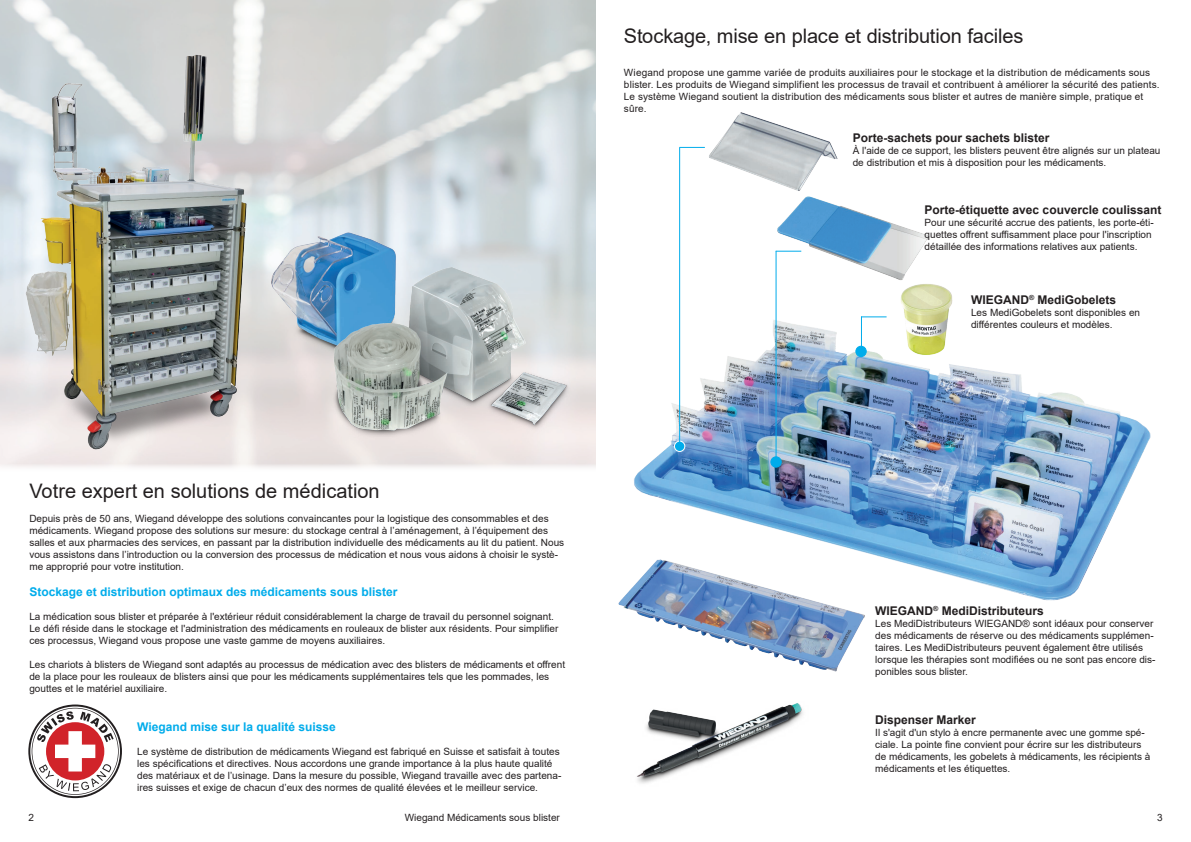
<style>
.page{position:relative;width:1191px;height:842px;background:#fff}
.page>*{position:absolute;margin:0;border:0;box-sizing:border-box;transform-origin:0 0}
.t1{font:20px "Arial";color:#231f20}
.t2{font:700 12px "Arial";color:#231f20}
.t3{font:700 12px "Arial";color:#00aceb}
.t4{font:10px/12px "Arial";color:#231f20}
</style>
<div class="page">
<img style="left:287px;top:231px;width:128px;height:130px">
<img style="left:311px;top:251px;width:272px;height:197px">
<img style="left:634px;top:296px;width:517px;height:305px">
<div style="left:771px;top:457px;width:10px;height:10px;background:#00aceb;border-radius:50%"></div>
<div style="left:770px;top:456px;width:11px;height:12px;border:1px solid #00aceb;border-radius:50%"></div>
<div style="left:674px;top:441px;width:11px;height:10px;background:#00aceb;border-radius:50%"></div>
<div style="left:674px;top:441px;width:11px;height:11px;border:1px solid #fff;border-radius:50%"></div>
<div style="left:856px;top:346px;width:10px;height:11px;background:#00aceb;border-radius:50%"></div>
<div style="left:855px;top:346px;width:11px;height:11px;border:1px solid #00aceb;border-radius:50%"></div>
<hr style="left:679px;top:147px;width:1px;height:300px;background:#00aceb">
<svg style="left:679px;top:147px;width:15px;height:1px"></svg>
<hr style="left:775px;top:251px;width:1px;height:213px;background:#00aceb">
<hr style="left:861px;top:316px;width:1px;height:37px;background:#00aceb">
<svg style="left:861px;top:316px;width:25px;height:1px"></svg>
<img style="left:694px;top:112px;width:144px;height:77px">
<img style="left:894px;top:284px;width:64px;height:80px">
<img style="left:775px;top:189px;width:160px;height:98px">
<img style="left:618px;top:544px;width:253px;height:128px">
<img style="left:637px;top:703px;width:166px;height:81px">
<svg style="left:28px;top:704px;width:94px;height:94px"></svg>
<img style="left:0;top:31px;width:287px;height:439px">
<h1 class="t1" style="left:624px;top:22px;width:401px">Stockage, mise en place et distribution faciles</h1>
<p class="t4" style="left:624px;top:66px;width:537px">Wiegand propose une gamme variée de produits auxiliaires pour le stockage et la distribution de médicaments sous blister. Les produits de Wiegand simplifient les processus de travail et contribuent à améliorer la sécurité des patients.<br>Le système Wiegand soutient la distribution des médicaments sous blister et autres de manière simple, pratique et sûre.</p>
<p class="t2" style="left:852px;top:129px;width:198px">Porte-sachets pour sachets blister</p>
<p class="t4" style="left:852px;top:144px;width:309px">À l'aide de ce support, les blisters peuvent être alignés sur un plateau de distribution et mis à disposition pour les médicaments.</p>
<p class="t2" style="left:924px;top:201px;width:238px">Porte-étiquette avec couvercle coulissant</p>
<p class="t4" style="left:924px;top:216px;width:231px">Pour une sécurité accrue des patients, les porte-éti&shy;quettes offrent suffisamment place pour l'inscription détaillée des informations relatives aux patients.</p>
<h1 class="t1" style="left:29px;top:477px;width:352px">Votre expert en solutions de médication</h1>
<p class="t4" style="left:29px;top:512px;width:536px">Depuis près de 50 ans, Wiegand développe des solutions convaincantes pour la logistique des consommables et des médicaments. Wiegand propose des solutions sur mesure: du stockage central à l’aménagement, à l’équipement des salles et aux pharmacies des services, en passant par la distribution individuelle des médicaments au lit du patient. Nous vous assistons dans l’introduction ou la conversion des processus de médication et nous vous aidons à choisir le systè&shy;me approprié pour votre institution.</p>
<p class="t3" style="left:29px;top:584px;width:370px">Stockage et distribution optimaux des médicaments sous blister</p>
<p class="t4" style="left:29px;top:611px;width:530px">La médication sous blister et préparée à l'extérieur réduit considérablement la charge de travail du personnel soignant.<br>Le défi réside dans le stockage et l'administration des médicaments en rouleaux de blister aux résidents. Pour simplifier ces processus, Wiegand vous propose une vaste gamme de moyens auxiliaires.</p>
<p class="t4" style="left:29px;top:659px;width:537px">Les chariots à blisters de Wiegand sont adaptés au processus de médication avec des blisters de médicaments et offrent de la place pour les rouleaux de blisters ainsi que pour les médicaments supplémentaires tels que les pommades, les gouttes et le matériel auxiliaire.</p>
<p class="t3" style="left:137px;top:718px;width:200px">Wiegand mise sur la qualité suisse</p>
<p class="t4" style="left:137px;top:745px;width:426px">Le système de distribution de médicaments Wiegand est fabriqué en Suisse et satisfait à toutes les spécifications et directives. Nous accordons une grande importance à la plus haute qualité des matériaux et de l’usinage. Dans la mesure du possible, Wiegand travaille avec des partena&shy;ires suisses et exige de chacun d’eux des normes de qualité élevées et le meilleur service.</p>
<p class="t2" style="left:971px;top:291px;width:147px">WIEGAND<sup>®</sup> MediGobelets</p>
<p class="t4" style="left:971px;top:306px;width:170px">Les MediGobelets sont disponibles en différentes couleurs et modèles.</p>
<p class="t2" style="left:875px;top:602px;width:170px">WIEGAND<sup>®</sup> MediDistributeurs</p>
<p class="t4" style="left:875px;top:617px;width:282px">Les MediDistributeurs WIEGAND® sont idéaux pour conserver des médicaments de réserve ou des médicaments supplémen&shy;taires. Les MediDistributeurs peuvent également être utilisés lorsque les thérapies sont modifiées ou ne sont pas encore dis&shy;ponibles sous blister.</p>
<p class="t2" style="left:875px;top:711px;width:102px">Dispenser Marker</p>
<p class="t4" style="left:875px;top:726px;width:277px">Il s'agit d'un stylo à encre permanente avec une gomme spé&shy;ciale. La pointe fine convient pour écrire sur les distributeurs de médicaments, les gobelets à médicaments, les récipients à médicaments et les étiquettes.</p>
<p class="t4" style="left:28px;top:811px;width:7px">2</p>
<p class="t4" style="left:405px;top:811px;width:157px">Wiegand Médicaments sous blister</p>
<p class="t4" style="left:1157px;top:811px;width:7px">3</p>
</div>
